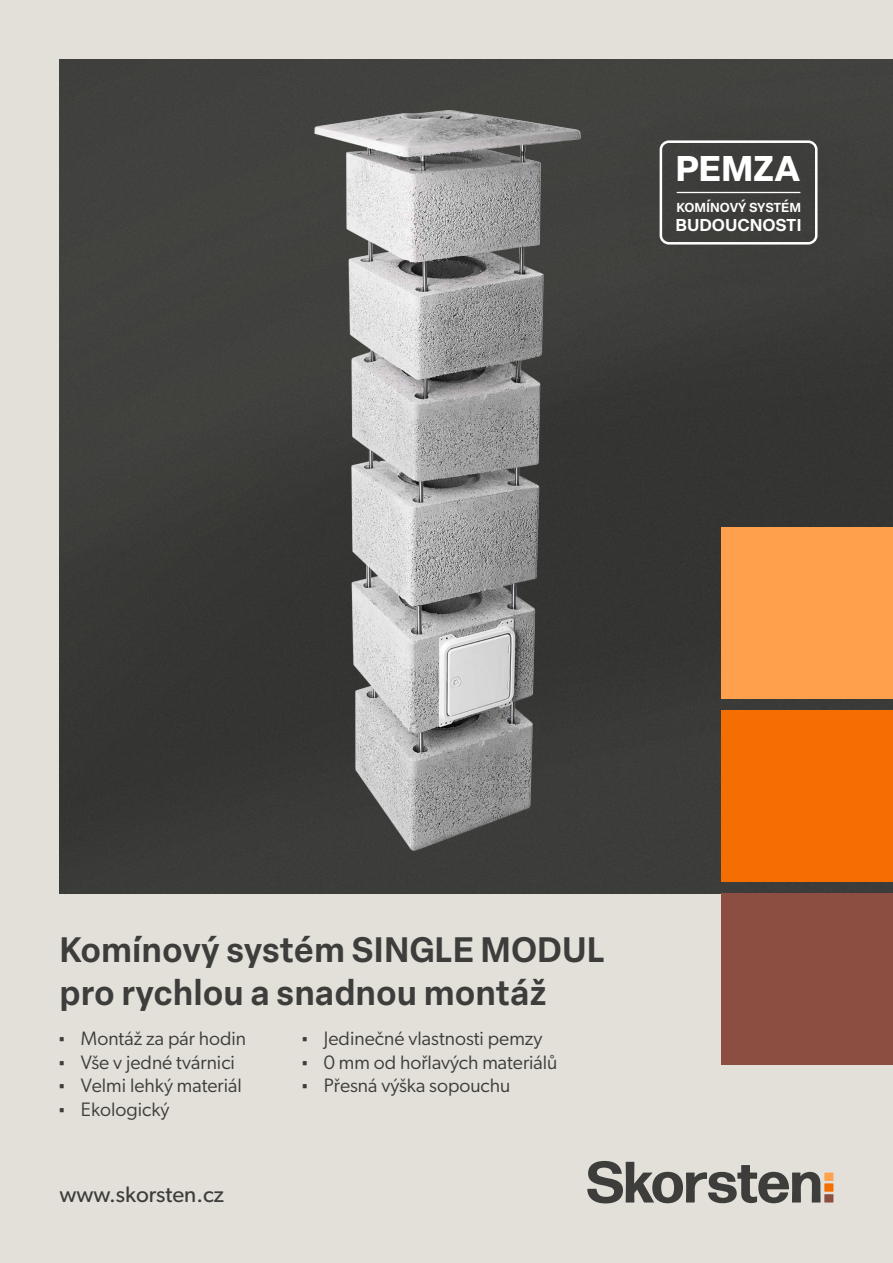
<style>
.page{position:relative;width:893px;height:1263px;background:#e3e0d9}
.page>*{position:absolute;margin:0;border:0;box-sizing:border-box;transform-origin:0 0}
.t1{font:700 35.25px "Elza Text";letter-spacing:-.005em;color:#fff}
.t2{font:600 34.8px/43.5px "Elza Text";color:#3d3d3b;scale:.96 1}
.t3{font:22.35px "Gibson";color:#3d3d3b}
.t4{font:19.5px "Gibson";color:#3d3d3b}
.t5{font:600 16.95px "Elza Text";color:#fff}
.t6{font:600 12.9px "Elza Text";color:#fff}
.s1{font-family:"Forma DJR Deck"}
</style>
<div class="page">
<div style="left:60px;top:60px;width:833px;height:833px;background:#3b3b39"></div>
<svg style="left:587px;top:1161px;width:234px;height:42px"></svg>
<div style="left:824px;top:1194px;width:9px;height:8px;background:#8c4f40"></div>
<div style="left:824px;top:1172px;width:9px;height:9px;background:#ffa14d"></div>
<div style="left:824px;top:1183px;width:9px;height:9px;background:#f56e00"></div>
<div style="left:721px;top:527px;width:172px;height:172px;background:#ffa04d"></div>
<div style="left:721px;top:893px;width:172px;height:172px;background:#8c4e40"></div>
<div style="left:721px;top:710px;width:172px;height:172px;background:#f56e01"></div>
<div style="left:618px;top:99px;width:253px;height:199px;background:#3e3e3c"></div>
<hr style="left:677px;top:192px;width:123px;height:1px;background:#fff">
<div style="left:660px;top:140px;width:157px;height:105px;border:3px solid #fff;border-radius:8px"></div>
<img style="left:288px;top:102px;width:311px;height:755px">
<p class="t1" style="left:676px;top:141px;width:126px">PEMZA</p>
<p class="t5" style="left:675px;top:212px;width:128px">BUDOUCNOSTI</p>
<p class="t6" style="left:676px;top:198px;width:126px">KOMÍNOVÝ SYSTÉM</p>
<p class="t2" style="left:60px;top:926px;width:569px">Komínový systém SINGLE MODUL pro rychlou a snadnou montáž</p>
<p class="t4" style="left:60px;top:1027px;width:188px"><span class="s1">•</span> Montáž za pár hodin</p>
<p class="t4" style="left:60px;top:1050px;width:177px"><span class="s1">•</span> Vše v jedné tvárnici</p>
<p class="t4" style="left:60px;top:1074px;width:184px"><span class="s1">•</span> Velmi lehký materiál</p>
<p class="t4" style="left:60px;top:1097px;width:111px"><span class="s1">•</span> Ekologický</p>
<p class="t4" style="left:303px;top:1027px;width:241px"><span class="s1">•</span> Jedinečné vlastnosti pemzy</p>
<p class="t4" style="left:303px;top:1050px;width:256px"><span class="s1">•</span> 0 mm od hořlavých materiálů</p>
<p class="t4" style="left:303px;top:1074px;width:209px"><span class="s1">•</span> Přesná výška sopouchu</p>
<p class="t3" style="left:60px;top:1180px;width:166px">www.skorsten.cz</p>
</div>
